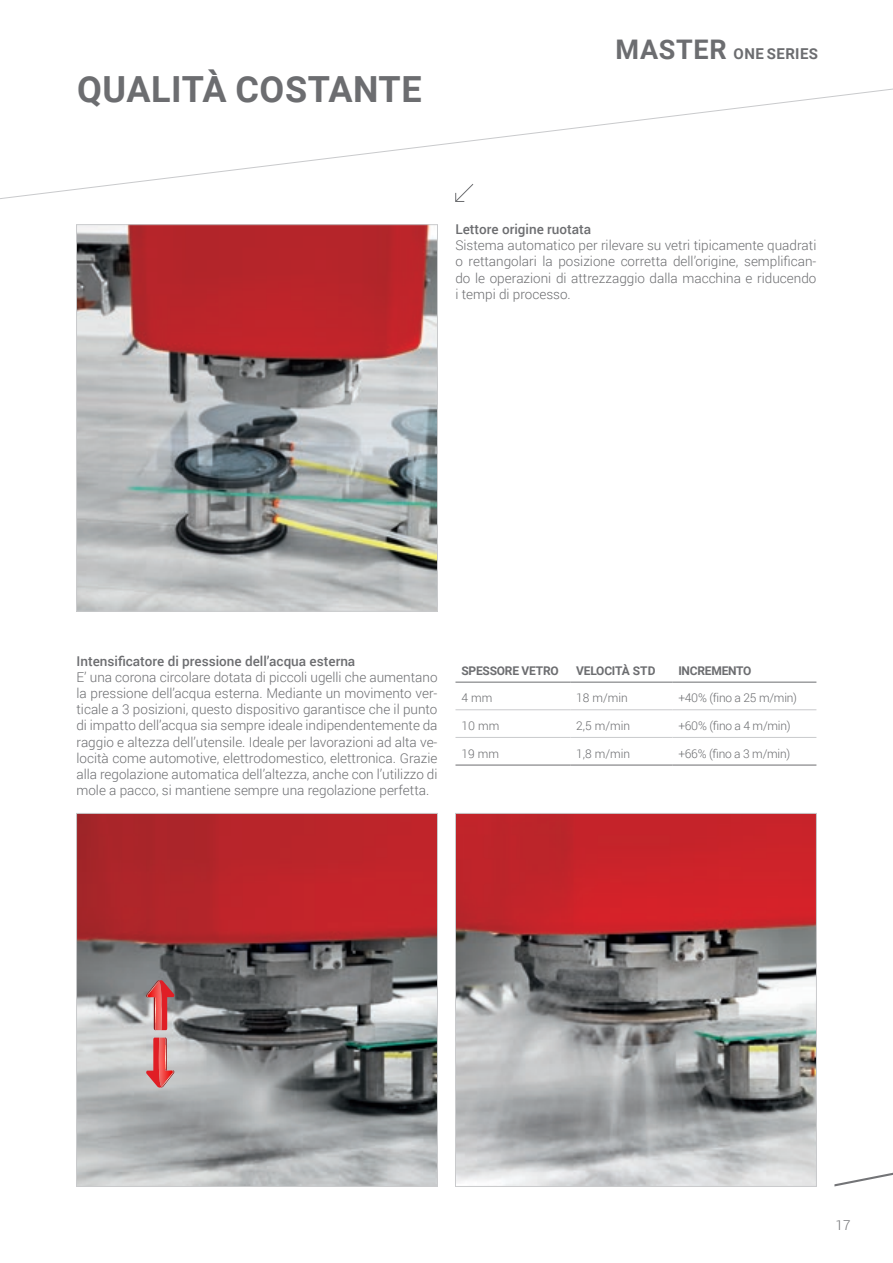
<style>
.page{position:relative;width:893px;height:1263px;background:#fff}
.page>*{position:absolute;margin:0;border:0;box-sizing:border-box;transform-origin:0 0}
._1_TITOLO_GRIGIO{font:700 36px "Roboto";letter-spacing:.015em;color:#6c6d70}
.t1{font:700 15px "Roboto";letter-spacing:.025em;color:#6c6d70}
._5_TESTO_9_grigio{font:300 13.5px/16.2px "Roboto";color:#6c6d70;text-align:justify}
._5_TESTO_9_grigio-2{font:500 13.5px "Roboto";color:#6c6d70}
.t2{font:300 12px "Roboto";letter-spacing:-.02em;color:#6c6d70}
.t3{font:700 12px "Roboto";letter-spacing:-.02em;color:#6c6d70}
.s1{font-size:27px}
</style>
<div class="page">
<svg style="left:834px;top:1172px;width:59px;height:14px"></svg>
<svg style="left:0;top:88px;width:893px;height:111px"></svg>
<svg style="left:455px;top:183px;width:19px;height:19px"></svg>
<img style="left:78px;top:226px;width:358px;height:384px">
<div style="left:76px;top:224px;width:362px;height:388px;border:1px solid #c9cacc"></div>
<img style="left:78px;top:815px;width:358px;height:370px">
<div style="left:76px;top:813px;width:362px;height:374px;border:1px solid #c9cacc"></div>
<img style="left:457px;top:815px;width:358px;height:370px">
<div style="left:455px;top:813px;width:362px;height:374px;border:1px solid #c9cacc"></div>
<svg style="left:146px;top:1037px;width:28px;height:51px"></svg>
<svg style="left:146px;top:980px;width:28px;height:50px"></svg>
<svg style="left:455px;top:710px;width:361px;height:55px"></svg>
<hr style="left:455px;top:709px;width:115px;height:1px;background:#c9cacc">
<hr style="left:570px;top:709px;width:102px;height:1px;background:#c9cacc">
<hr style="left:672px;top:709px;width:144px;height:1px;background:#c9cacc">
<hr style="left:455px;top:737px;width:115px;height:1px;background:#c9cacc">
<hr style="left:570px;top:737px;width:102px;height:1px;background:#c9cacc">
<hr style="left:672px;top:737px;width:144px;height:1px;background:#c9cacc">
<hr style="left:455px;top:682px;width:115px;height:1px;background:#6c6d70">
<hr style="left:570px;top:682px;width:102px;height:1px;background:#6c6d70">
<hr style="left:672px;top:682px;width:144px;height:1px;background:#6c6d70">
<hr style="left:455px;top:765px;width:115px;height:1px;background:#6c6d70">
<hr style="left:570px;top:765px;width:102px;height:1px;background:#6c6d70">
<hr style="left:672px;top:765px;width:144px;height:1px;background:#6c6d70">
<p class="_1_TITOLO_GRIGIO" style="left:77px;top:64px;width:346px">QUALITÀ COSTANTE</p>
<p class="t1" style="left:615px;top:43px;width:204px"><span class="s1">MASTER</span> ONE SERIES</p>
<p class="_5_TESTO_9_grigio-2" style="left:455px;top:220px;width:137px">Lettore origine ruotata</p>
<p class="_5_TESTO_9_grigio" style="left:455px;top:237px;width:363px">Sistema automatico per rilevare su vetri tipicamente quadrati o rettangolari la posizione corretta dell’origine, semplifican&shy;do le operazioni di attrezzaggio dalla macchina e riducendo i tempi di processo.</p>
<p class="_5_TESTO_9_grigio-2" style="left:76px;top:651px;width:280px">Intensificatore di pressione dell’acqua esterna</p>
<p class="_5_TESTO_9_grigio" style="left:76px;top:668px;width:363px">E’ una corona circolare dotata di piccoli ugelli che aumentano la pressione dell’acqua esterna. Mediante un movimento ver&shy;ticale a 3 posizioni, questo dispositivo garantisce che il punto di impatto dell’acqua sia sempre ideale indipendentemente da raggio e altezza dell’utensile. Ideale per lavorazioni ad alta ve&shy;locità come automotive, elettrodomestico, elettronica. Grazie alla regolazione automatica dell’altezza, anche con l’utilizzo di mole a pacco, si mantiene sempre una regolazione perfetta.</p>
<p class="t3" style="left:461px;top:662px;width:99px">SPESSORE VETRO</p>
<p class="t3" style="left:576px;top:663px;width:81px">VELOCITÀ STD</p>
<p class="t3" style="left:678px;top:663px;width:75px">INCREMENTO</p>
<p class="t2" style="left:461px;top:690px;width:32px">4 mm</p>
<p class="t2" style="left:576px;top:690px;width:53px">18 m/min</p>
<p class="t2" style="left:678px;top:690px;width:120px">+40% (fino a 25 m/min)</p>
<p class="t2" style="left:461px;top:717px;width:39px">10 mm</p>
<p class="t2" style="left:576px;top:717px;width:55px">2,5 m/min</p>
<p class="t2" style="left:678px;top:717px;width:114px">+60% (fino a 4 m/min)</p>
<p class="t2" style="left:461px;top:745px;width:39px">19 mm</p>
<p class="t2" style="left:576px;top:745px;width:55px">1,8 m/min</p>
<p class="t2" style="left:678px;top:745px;width:113px">+66% (fino a 3 m/min)</p>
<p class="_5_TESTO_9_grigio" style="left:836px;top:1216px;width:16px">17</p>
</div>
